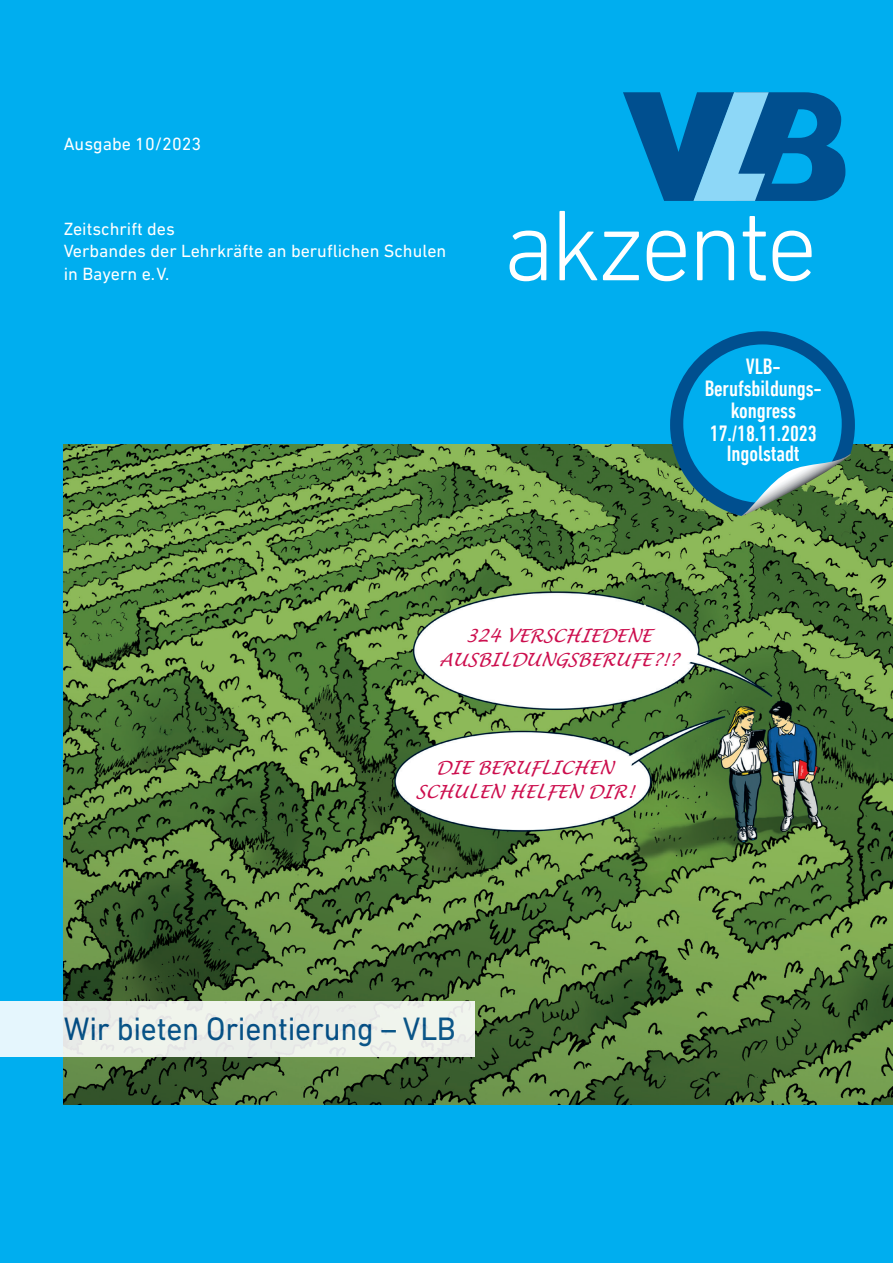
<style>
.page{position:relative;width:893px;height:1263px;background:#00aeef}
.page>*{position:absolute;margin:0;border:0;box-sizing:border-box;transform-origin:0 0}
.t1{font:300 102px "DIN Next LT Pro";letter-spacing:-.04em;color:#fff}
.t2{font:33px "DIN Next LT Pro";letter-spacing:-.01em;color:#004f8f;scale:.95 1}
._07_Grund_erste_Zeile{font:500 condensed 22.5px "DIN Next LT Pro";letter-spacing:-.005em;color:#fff}
.t3{font:18px "DIN Next LT Pro";color:#fff}
.t4{font:italic 18px "Lucida Handwriting";color:#cc0d4d}
</style>
<div class="page">
<img style="left:64px;top:445px;width:829px;height:660px">
<div style="left:0;top:1001px;width:474px;height:55px;background:linear-gradient(to right,#e8f1f2,#eff0e7)"></div>
<svg style="left:670px;top:331px;width:185px;height:185px"></svg>
<svg style="left:623px;top:92px;width:222px;height:109px"></svg>
<p class="t3" style="left:64px;top:133px;width:139px">Ausgabe 10/2023</p>
<p class="t3" style="left:64px;top:218px;width:113px">Zeitschrift des</p>
<p class="t3" style="left:64px;top:241px;width:384px">Verbandes der Lehrkräfte an beruflichen Schulen</p>
<p class="t3" style="left:64px;top:263px;width:107px">in Bayern e.V.</p>
<p class="t1" style="left:503px;top:187px;width:316px">akzente</p>
<p class="_07_Grund_erste_Zeile" style="left:746px;top:354px;width:36px">VLB-</p>
<p class="_07_Grund_erste_Zeile" style="left:705px;top:376px;width:119px">Berufsbildungs-</p>
<p class="_07_Grund_erste_Zeile" style="left:731px;top:397px;width:67px">kongress</p>
<p class="_07_Grund_erste_Zeile" style="left:710px;top:421px;width:108px">17./18.11.2023</p>
<p class="_07_Grund_erste_Zeile" style="left:727px;top:441px;width:74px">Ingolstadt</p>
<p class="t4" style="left:465px;top:624px;width:188px">324 VERSCHIEDENE</p>
<p class="t4" style="left:439px;top:648px;width:240px">AUSBILDUNGSBERUFE ? ! ?</p>
<p class="t4" style="left:435px;top:756px;width:184px">DIE BERUFLICHEN</p>
<p class="t4" style="left:415px;top:780px;width:219px">SCHULEN HELFEN DIR!</p>
<h2 class="t2" style="left:64px;top:1009px;width:414px">Wir bieten Orientierung – VLB</h2>
</div>
